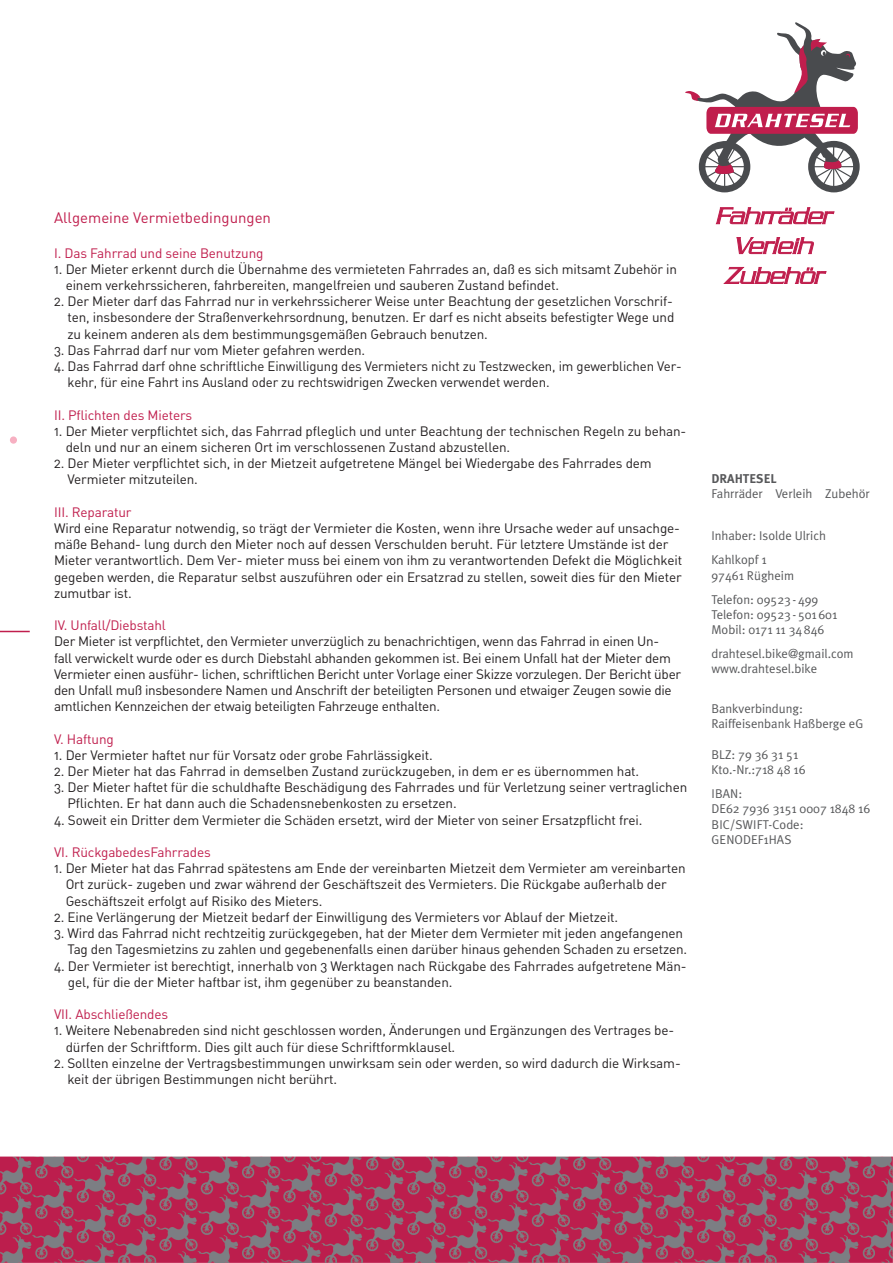
<style>
.page{position:relative;width:893px;height:1263px;background:#fff}
.page>*{position:absolute;margin:0;border:0;box-sizing:border-box;transform-origin:0 0}
.t1{font:15px "DIN Regular Alternate";color:#c01e4d}
.t2{font:13.5px/16.2px "DIN Regular Alternate";letter-spacing:-.01em;color:#231f20}
.t3{font:13.5px "DIN Regular Alternate";letter-spacing:-.01em;color:#c01e4d}
.t4{font:12.75px/15.3px "Meta Plus Normal";color:#57585a}
.t5{font:700 12.75px "Meta Plus";color:#57585a}
</style>
<div class="page">
<img style="left:0;top:192px;width:893px;height:1070px">
<div style="left:10px;top:436px;width:7px;height:8px;background:#f7b0c2;border-radius:50%"></div>
<svg style="left:685px;top:22px;width:175px;height:170px"></svg>
<svg style="left:716px;top:208px;width:118px;height:16px"></svg>
<svg style="left:724px;top:267px;width:102px;height:16px"></svg>
<svg style="left:737px;top:238px;width:77px;height:16px"></svg>
<hr style="left:0;top:631px;width:30px;height:1px;background:#c01e4d">
<p class="t1" style="left:54px;top:209px;width:219px">Allgemeine Vermietbedingungen</p>
<p class="t3" style="left:54px;top:244px;width:211px">I. Das Fahrrad und seine Benutzung</p>
<p class="t2" style="left:66px;top:261px;width:613px;text-indent:-12px">1. Der Mieter erkennt durch die Übernahme des vermieteten Fahrrades an, daß es sich mitsamt Zubehör in einem verkehrssicheren, fahrbereiten, mangelfreien und sauberen Zustand befindet.</p>
<p class="t2" style="left:67px;top:293px;width:608px;text-align:justify;text-indent:-13px">2. Der Mieter darf das Fahrrad nur in verkehrssicherer Weise unter Beachtung der gesetzlichen Vorschrif&shy;ten, insbesondere der Straßenverkehrsordnung, benutzen. Er darf es nicht abseits befestigter Wege und zu keinem anderen als dem bestimmungsgemäßen Gebrauch benutzen.</p>
<p class="t2" style="left:54px;top:342px;width:313px">3. Das Fahrrad darf nur vom Mieter gefahren werden.</p>
<p class="t2" style="left:68px;top:358px;width:616px;text-indent:-14px">4. Das Fahrrad darf ohne schriftliche Einwilligung des Vermieters nicht zu Testzwecken, im gewerblichen Ver&shy;kehr, für eine Fahrt ins Ausland oder zu rechtswidrigen Zwecken verwendet werden.</p>
<p class="t3" style="left:54px;top:406px;width:140px">II. Pflichten des Mieters</p>
<p class="t2" style="left:66px;top:423px;width:622px;text-indent:-12px">1. Der Mieter verpflichtet sich, das Fahrrad pfleglich und unter Beachtung der technischen Regeln zu behan&shy;deln und nur an einem sicheren Ort im verschlossenen Zustand abzustellen.</p>
<p class="t2" style="left:67px;top:455px;width:586px;text-indent:-13px">2. Der Mieter verpflichtet sich, in der Mietzeit aufgetretene Mängel bei Wiedergabe des Fahrrades dem<br>Vermieter mitzuteilen.</p>
<p class="t3" style="left:54px;top:503px;width:79px">III. Reparatur</p>
<p class="t2" style="left:54px;top:520px;width:630px">Wird eine Reparatur notwendig, so trägt der Vermieter die Kosten, wenn ihre Ursache weder auf unsachge&shy;mäße Behand- lung durch den Mieter noch auf dessen Verschulden beruht. Für letztere Umstände ist der Mieter verantwortlich. Dem Ver- mieter muss bei einem von ihm zu verantwortenden Defekt die Möglichkeit gegeben werden, die Reparatur selbst auszuführen oder ein Ersatzrad zu stellen, soweit dies für den Mieter zumutbar ist.</p>
<p class="t3" style="left:54px;top:617px;width:113px">IV. Unfall/Diebstahl</p>
<p class="t2" style="left:54px;top:633px;width:629px">Der Mieter ist verpflichtet, den Vermieter unverzüglich zu benachrichtigen, wenn das Fahrrad in einen Un-<br>fall verwickelt wurde oder es durch Diebstahl abhanden gekommen ist. Bei einem Unfall hat der Mieter dem Vermieter einen ausführ- lichen, schriftlichen Bericht unter Vorlage einer Skizze vorzulegen. Der Bericht über den Unfall muß insbesondere Namen und Anschrift der beteiligten Personen und etwaiger Zeugen sowie die amtlichen Kennzeichen der etwaig beteiligten Fahrzeuge enthalten.</p>
<p class="t3" style="left:54px;top:730px;width:61px">V. Haftung</p>
<p class="t2" style="left:54px;top:747px;width:380px">1. Der Vermieter haftet nur für Vorsatz oder grobe Fahrlässigkeit.</p>
<p class="t2" style="left:54px;top:763px;width:587px">2. Der Mieter hat das Fahrrad in demselben Zustand zurückzugeben, in dem er es übernommen hat.</p>
<p class="t2" style="left:68px;top:779px;width:621px;text-indent:-14px">3. Der Mieter haftet für die schuldhafte Beschädigung des Fahrrades und für Verletzung seiner vertraglichen<br>Pflichten. Er hat dann auch die Schadensnebenkosten zu ersetzen.</p>
<p class="t2" style="left:54px;top:811px;width:590px">4. Soweit ein Dritter dem Vermieter die Schäden ersetzt, wird der Mieter von seiner Ersatzpflicht frei.</p>
<p class="t3" style="left:54px;top:844px;width:158px">VI. RückgabedesFahrrades</p>
<p class="t2" style="left:66px;top:860px;width:622px;text-indent:-12px">1. Der Mieter hat das Fahrrad spätestens am Ende der vereinbarten Mietzeit dem Vermieter am vereinbarten<br>Ort zurück- zugeben und zwar während der Geschäftszeit des Vermieters. Die Rückgabe außerhalb der<br>Geschäftszeit erfolgt auf Risiko des Mieters.</p>
<p class="t2" style="left:54px;top:909px;width:566px">2. Eine Verlängerung der Mietzeit bedarf der Einwilligung des Vermieters vor Ablauf der Mietzeit.</p>
<p class="t2" style="left:54px;top:925px;width:635px;text-align:right">3. Wird das Fahrrad nicht rechtzeitig zurückgegeben, hat der Mieter dem Vermieter mit jeden angefangenen<br>Tag den Tagesmietzins zu zahlen und gegebenenfalls einen darüber hinaus gehenden Schaden zu ersetzen.</p>
<p class="t2" style="left:68px;top:957px;width:620px;text-indent:-14px">4. Der Vermieter ist berechtigt, innerhalb von 3 Werktagen nach Rückgabe des Fahrrades aufgetretene Män&shy;gel, für die der Mieter haftbar ist, ihm gegenüber zu beanstanden.</p>
<p class="t3" style="left:54px;top:1006px;width:116px">VII. Abschließendes</p>
<p class="t2" style="left:66px;top:1022px;width:610px;text-indent:-12px">1. Weitere Nebenabreden sind nicht geschlossen worden, Änderungen und Ergänzungen des Vertrages be&shy;dürfen der Schriftform. Dies gilt auch für diese Schriftformklausel.</p>
<p class="t2" style="left:67px;top:1054px;width:615px;text-indent:-13px">2. Sollten einzelne der Vertragsbestimmungen unwirksam sein oder werden, so wird dadurch die Wirksam&shy;keit der übrigen Bestimmungen nicht berührt.</p>
<p class="t5" style="left:711px;top:471px;width:67px">DRAHTESEL</p>
<p class="t4" style="left:711px;top:486px;width:160px">Fahrräder Verleih Zubehör</p>
<p class="t4" style="left:711px;top:524px;width:116px;line-height:24px">Inhaber: Isolde Ulrich<br>Kahlkopf 1</p>
<p class="t4" style="left:711px;top:563px;width:109px;line-height:24px">97461 Rügheim<br>Telefon: 09523-499</p>
<p class="t4" style="left:711px;top:607px;width:127px">Telefon: 09523-501601<br>Mobil: 0171 11 34846</p>
<p class="t4" style="left:711px;top:646px;width:144px">drahtesel.bike@gmail.com www.drahtesel.bike</p>
<p class="t4" style="left:711px;top:700px;width:153px">Bankverbindung:<br>Raiffeisenbank Haßberge eG</p>
<p class="t4" style="left:711px;top:746px;width:96px">BLZ: 79 36 31 51<br>Kto.-Nr.:718 48 16</p>
<p class="t4" style="left:711px;top:786px;width:160px">IBAN:<br>DE62 7936 3151 0007 1848 16<br>BIC/SWIFT-Code:<br>GENODEF1HAS</p>
</div>
